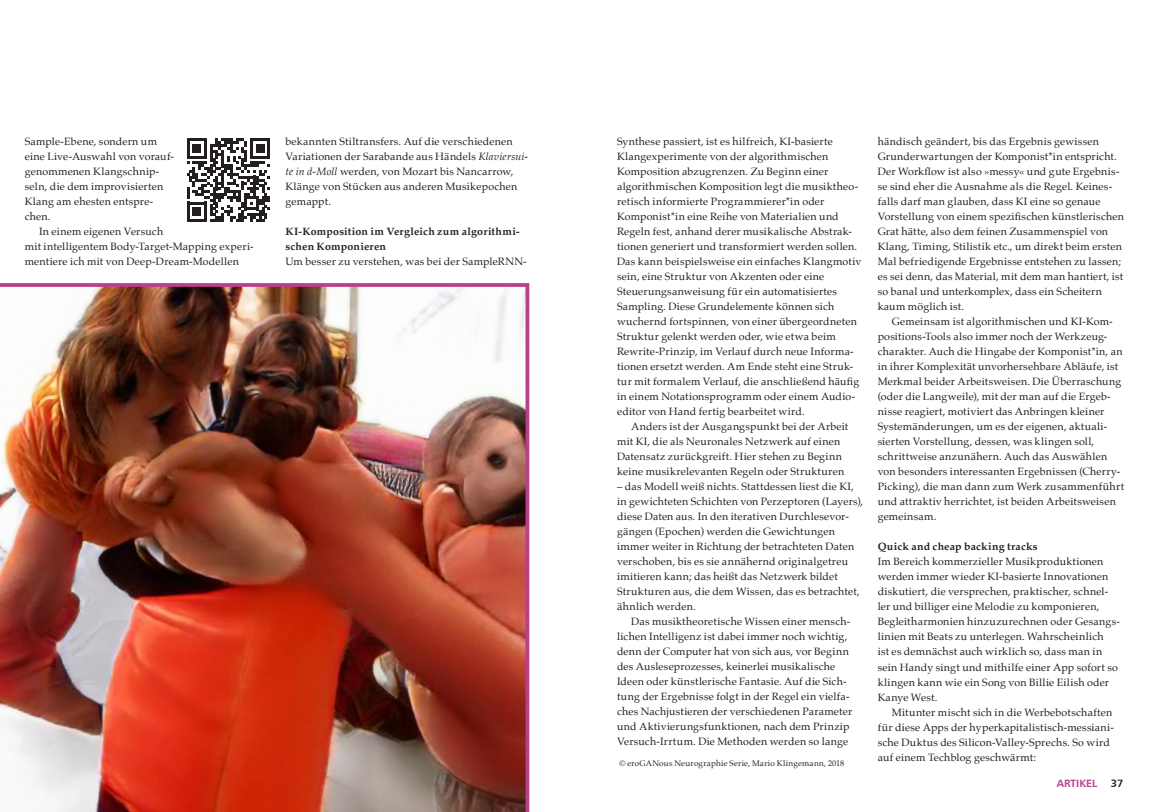
<style>
.page{position:relative;width:1149px;height:812px;background:#fff}
.page>*{position:absolute;margin:0;border:0;box-sizing:border-box;transform-origin:0 0}
.t1{font:10.62px/15px "Palatino";letter-spacing:.02em;color:#231f20}
.t2{font:700 10.62px/15px "Palatino";letter-spacing:.025em;color:#231f20}
.t3{font:10.62px "Humanist 777 BT Bold B";color:#b83f8c}
.t4{font:10.62px "Humanist 777 BT Bold B";color:#231f20}
.t5{font:8.12px "Palatino";letter-spacing:.025em;color:#231f20}
.s1{font-style:italic}
</style>
<div class="page">
<img style="left:0;top:283px;width:529px;height:528px">
<svg style="left:187px;top:138px;width:83px;height:84px"></svg>
<p class="t1" style="left:25px;top:134px;width:151px">Sample-Ebene, sondern um eine Live-Auswahl von vorauf&shy;genommenen Klangschnip&shy;seln, die dem improvisierten<br>Klang am ehesten entspre&shy;chen.</p>
<p class="t1" style="left:25px;top:224px;width:230px;text-indent:14px">In einem eigenen Versuch<br>mit intelligentem Body-Target-Mapping experi&shy;mentiere ich mit von Deep-Dream-Modellen</p>
<p class="t1" style="left:285px;top:134px;width:244px">bekannten Stiltransfers. Auf die verschiedenen Variationen der Sarabande aus Händels <span class="s1">Klaviersui&shy;te in d-Moll</span> werden, von Mozart bis Nancarrow, Klänge von Stücken aus anderen Musikepochen gemappt.</p>
<p class="t2" style="left:285px;top:223px;width:236px">KI-Komposition im Vergleich zum algorithmi&shy;schen Komponieren</p>
<p class="t1" style="left:285px;top:254px;width:243px">Um besser zu verstehen, was bei der SampleRNN-</p>
<p class="t1" style="left:617px;top:134px;width:246px">Synthese passiert, ist es hilfreich, KI-basierte Klangexperimente von der algorithmischen Komposition abzugrenzen. Zu Beginn einer algorithmischen Komposition legt die musiktheo&shy;retisch informierte Programmierer*in oder Komponist*in eine Reihe von Materialien und Regeln fest, anhand derer musikalische Abstrak&shy;tionen generiert und transformiert werden sollen.<br>Das kann beispielsweise ein einfaches Klangmotiv sein, eine Struktur von Akzenten oder eine Steuerungsanweisung für ein automatisiertes Sampling. Diese Grundelemente können sich wuchernd fortspinnen, von einer übergeordneten Struktur gelenkt werden oder, wie etwa beim Rewrite-Prinzip, im Verlauf durch neue Informa&shy;tionen ersetzt werden. Am Ende steht eine Struk&shy;tur mit formalem Verlauf, die anschließend häufig in einem Notationsprogramm oder einem Audio&shy;editor von Hand fertig bearbeitet wird.</p>
<p class="t1" style="left:617px;top:419px;width:233px;text-indent:14px">Anders ist der Ausgangspunkt bei der Arbeit mit KI, die als Neuronales Netzwerk auf einen Datensatz zurückgreift. Hier stehen zu Beginn keine musikrelevanten Regeln oder Strukturen</p>
<p class="t1" style="left:617px;top:479px;width:248px">– das Modell weiß nichts. Stattdessen liest die KI, in gewichteten Schichten von Perzeptoren (Layers), diese Daten aus. In den iterativen Durchlesevor&shy;gängen (Epochen) werden die Gewichtungen immer weiter in Richtung der betrachteten Daten verschoben, bis es sie annähernd originalgetreu imitieren kann; das heißt das Netzwerk bildet Strukturen aus, die dem Wissen, das es betrachtet, ähnlich werden.</p>
<p class="t1" style="left:617px;top:614px;width:237px;text-indent:14px">Das musiktheoretische Wissen einer mensch&shy;lichen Intelligenz ist dabei immer noch wichtig, denn der Computer hat von sich aus, vor Beginn des Ausleseprozesses, keinerlei musikalische Ideen oder künstlerische Fantasie. Auf die Sich&shy;tung der Ergebnisse folgt in der Regel ein vielfa&shy;ches Nachjustieren der verschiedenen Parameter und Aktivierungsfunktionen, nach dem Prinzip Versuch-Irrtum. Die Methoden werden so lange</p>
<p class="t5" style="left:619px;top:755px;width:226px">© eroGANous Neurographie Serie, Mario Klingemann, 2018</p>
<p class="t1" style="left:877px;top:134px;width:248px">händisch geändert, bis das Ergebnis gewissen Grunderwartungen der Komponist*in entspricht.<br>Der Workflow ist also »messy« und gute Ergebnis&shy;se sind eher die Ausnahme als die Regel. Keines&shy;falls darf man glauben, dass KI eine so genaue Vorstellung von einem spezifischen künstlerischen Grat hätte, also dem feinen Zusammenspiel von Klang, Timing, Stilistik etc., um direkt beim ersten Mal befriedigende Ergebnisse entstehen zu lassen; es sei denn, das Material, mit dem man hantiert, ist so banal und unterkomplex, dass ein Scheitern kaum möglich ist.</p>
<p class="t1" style="left:877px;top:314px;width:248px;text-indent:14px">Gemeinsam ist algorithmischen und KI-Kom&shy;positions-Tools also immer noch der Werkzeug&shy;charakter. Auch die Hingabe der Komponist*in, an in ihrer Komplexität unvorhersehbare Abläufe, ist Merkmal beider Arbeitsweisen. Die Überraschung (oder die Langweile), mit der man auf die Ergeb&shy;nisse reagiert, motiviert das Anbringen kleiner Systemänderungen, um es der eigenen, aktuali&shy;sierten Vorstellung, dessen, was klingen soll, schrittweise anzunähern. Auch das Auswählen von besonders interessanten Ergebnissen (Cherry-Picking), die man dann zum Werk zusammenführt und attraktiv herrichtet, ist beiden Arbeitsweisen gemeinsam.</p>
<p class="t2" style="left:877px;top:539px;width:161px">Quick and cheap backing tracks</p>
<p class="t1" style="left:877px;top:554px;width:244px">Im Bereich kommerzieller Musikproduktionen werden immer wieder KI-basierte Innovationen diskutiert, die versprechen, praktischer, schnel&shy;ler und billiger eine Melodie zu komponieren, Begleitharmonien hinzuzurechnen oder Gesangs&shy;linien mit Beats zu unterlegen. Wahrscheinlich<br>ist es demnächst auch wirklich so, dass man in sein Handy singt und mithilfe einer App sofort so klingen kann wie ein Song von Billie Eilish oder Kanye West.</p>
<p class="t1" style="left:877px;top:704px;width:238px;text-indent:14px">Mitunter mischt sich in die Werbebotschaften für diese Apps der hyperkapitalistisch-messiani&shy;sche Duktus des Silicon-Valley-Sprechs. So wird auf einem Techblog geschwärmt:</p>
<p class="t3" style="left:1056px;top:776px;width:42px">ARTIKEL</p>
<p class="t4" style="left:1110px;top:776px;width:14px">37</p>
</div>
